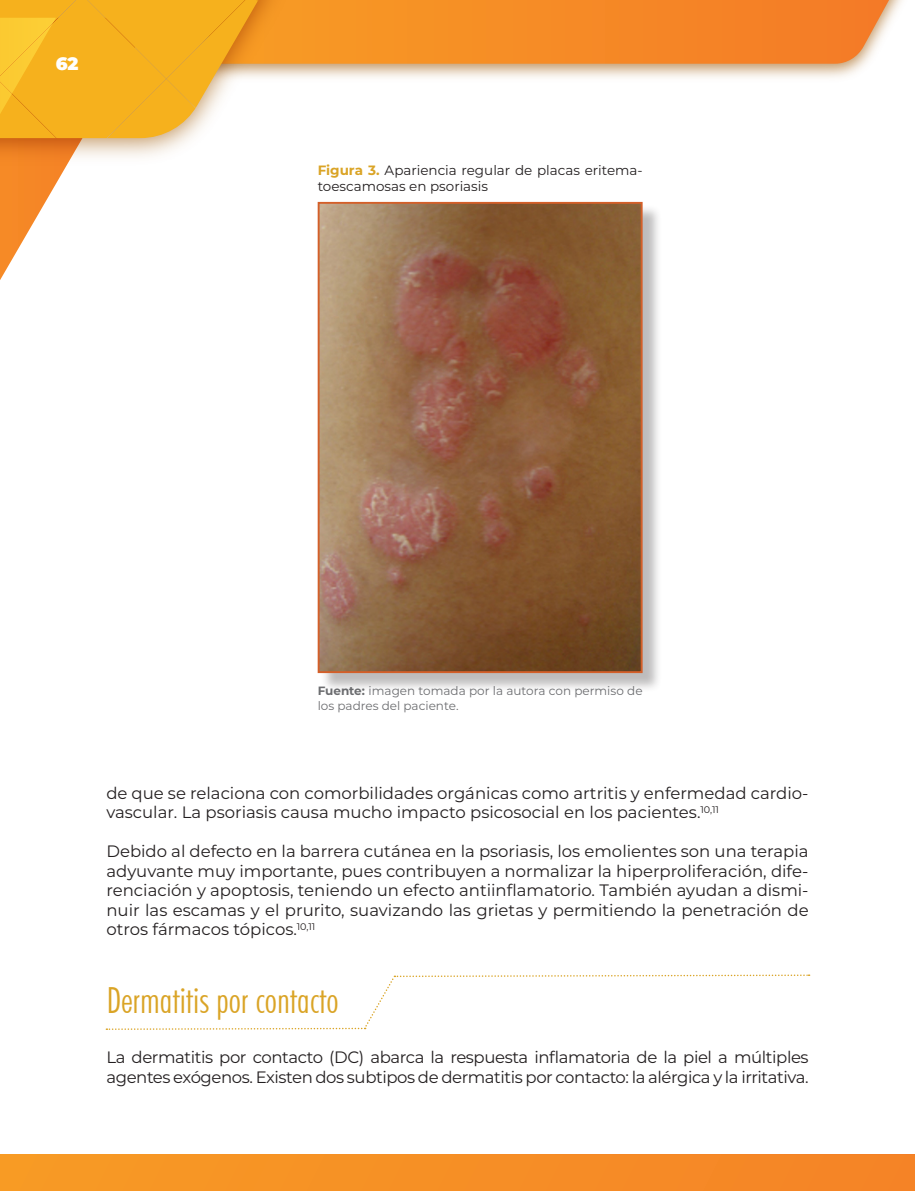
<style>
.page{position:relative;width:915px;height:1191px;background:#fff}
.page>*{position:absolute;margin:0;border:0;box-sizing:border-box;transform-origin:0 0}
.t1{font:300 condensed 36px "Futura BT";color:#daa426}
.t2{font:900 18px "Montserrat";color:#fff}
.t3{font:16.5px/19.5px "Montserrat";letter-spacing:-.01em;color:#231f20}
.t4{font:13.5px/16.5px "Montserrat";color:#231f20}
.t5{font:12px/15px "Montserrat";color:#6c6d70}
.s1{font-weight:700;color:#daa426}
.s2{font-weight:700}
</style>
<div class="page">
<svg style="left:0;top:172px;width:63px;height:108px"></svg>
<svg style="left:299px;top:0;width:600px;height:64px;background:#f58e2e"></svg>
<img style="left:0;top:0;width:299px;height:172px">
<svg style="left:0;top:1154px;width:914px;height:37px;background:#f68f25"></svg>
<svg style="left:0;top:0;width:270px;height:138px;background:#f5b93a"></svg>
<div style="left:320px;top:204px;width:341px;height:488px;background:#231f20;opacity:.3"></div>
<img style="left:320px;top:205px;width:319px;height:465px">
<div style="left:317px;top:202px;width:325px;height:471px;border:2px solid #d45f29"></div>
<svg style="left:106px;top:974px;width:703px;height:56px"></svg>
<p class="t2" style="left:56px;top:50px;width:24px">62</p>
<p class="t4" style="left:317px;top:161px;width:326px"><span class="s1">Figura 3.</span> Apariencia regular de placas eritema&shy;toescamosas en psoriasis</p>
<p class="t5" style="left:317px;top:683px;width:326px"><span class="s2">Fuente:</span> imagen tomada por la autora con permiso de los padres del paciente.</p>
<p class="t3" style="left:106px;top:782px;width:703px">de que se relaciona con comorbilidades orgánicas como artritis y enfermedad cardio&shy;vascular. La psoriasis causa mucho impacto psicosocial en los pacientes.<sup>10,11</sup></p>
<p class="t3" style="left:106px;top:841px;width:703px;text-align:justify">Debido al defecto en la barrera cutánea en la psoriasis, los emolientes son una terapia adyuvante muy importante, pues contribuyen a normalizar la hiperproliferación, dife&shy;renciación y apoptosis, teniendo un efecto antiinflamatorio. También ayudan a dismi&shy;nuir las escamas y el prurito, suavizando las grietas y permitiendo la penetración de otros fármacos tópicos.<sup>10,11</sup></p>
<h1 class="t1" style="left:106px;top:978px;width:234px">Dermatitis por contacto</h1>
<p class="t3" style="left:106px;top:1047px;width:703px">La dermatitis por contacto (DC) abarca la respuesta inflamatoria de la piel a múltiples agentes exógenos. Existen dos subtipos de dermatitis por contacto: la alérgica y la irritativa.</p>
</div>
